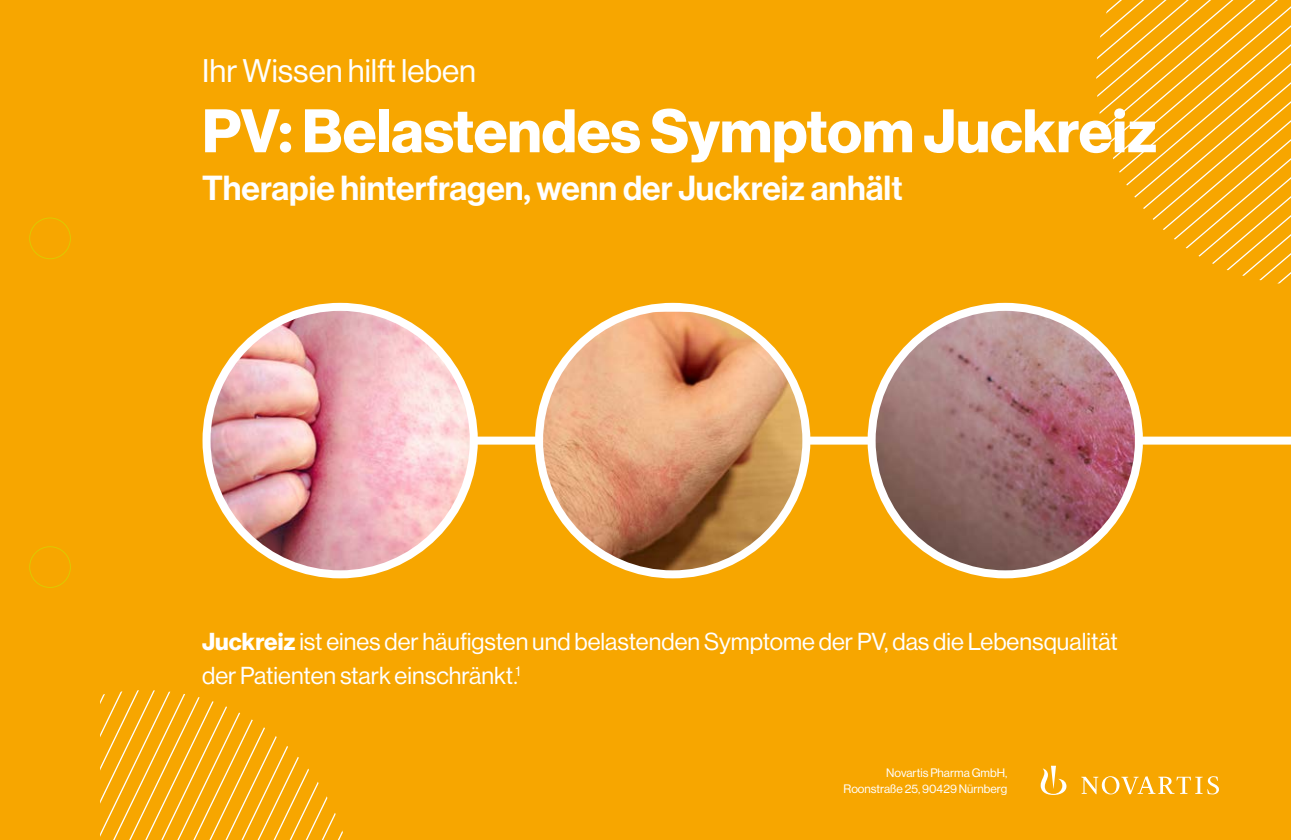
<style>
.page{position:relative;width:1291px;height:840px;background:#fff}
.page>*{position:absolute;margin:0;border:0;box-sizing:border-box;transform-origin:0 0}
.t1{font:700 60px "Volta Modern Display 75";color:#fff}
.t2{font:500 34px "Volta Modern Display 65";color:#fff}
.t3{font:32px "Volta Modern Display 55 Roman";color:#fff}
.t4{font:24px/34px "Volta Modern Display 55 Roman";color:#fff}
.t5{font:12px/16px "Volta Modern Display 55 Roman";color:#fff;text-align:right}
.s1{font-family:"Volta Modern Display 75";font-weight:700}
</style>
<div class="page">
<div style="left:0;top:0;width:116px;height:839px;background:#f7a600"></div>
<div style="left:100px;top:0;width:1191px;height:839px;background:#f7a600"></div>
<svg style="left:1096px;top:0;width:195px;height:284px"></svg>
<svg style="left:100px;top:690px;width:243px;height:149px"></svg>
<div style="left:363px;top:436px;width:928px;height:8px;background:#fff"></div>
<img style="left:206px;top:307px;width:268px;height:267px;border-radius:134px">
<div style="left:202px;top:303px;width:276px;height:275px;border:8px solid #fff;border-radius:50%"></div>
<img style="left:539px;top:311px;width:267px;height:263px">
<div style="left:535px;top:303px;width:275px;height:275px;border:8px solid #fff;border-radius:50%"></div>
<img style="left:871px;top:307px;width:268px;height:267px;border-radius:134px">
<div style="left:867px;top:303px;width:276px;height:275px;border:8px solid #fff;border-radius:50%"></div>
<svg style="left:1040px;top:765px;width:179px;height:29px"></svg>
<div style="left:29px;top:218px;width:42px;height:41px;border:1px solid #ddc900;border-radius:50%"></div>
<div style="left:29px;top:546px;width:42px;height:41px;border:1px solid #ddc900;border-radius:50%"></div>
<h3 class="t3" style="left:202px;top:52px;width:275px">Ihr Wissen hilft leben</h3>
<h1 class="t1" style="left:202px;top:96px;width:956px">PV: Belastendes Symptom Juckreiz</h1>
<h2 class="t2" style="left:202px;top:168px;width:702px">Therapie hinterfragen, wenn der Juckreiz anhält</h2>
<p class="t4" style="left:202px;top:624px;width:917px"><span class="s1">Juckreiz</span> ist eines der häufigsten und belastenden Symptome der PV, das die Lebensqualität der Patienten stark einschränkt.<sup>1</sup></p>
<p class="t5" style="left:843px;top:763px;width:165px">Novartis Pharma GmbH,<br>Roonstraße 25, 90429 Nürnberg</p>
</div>
